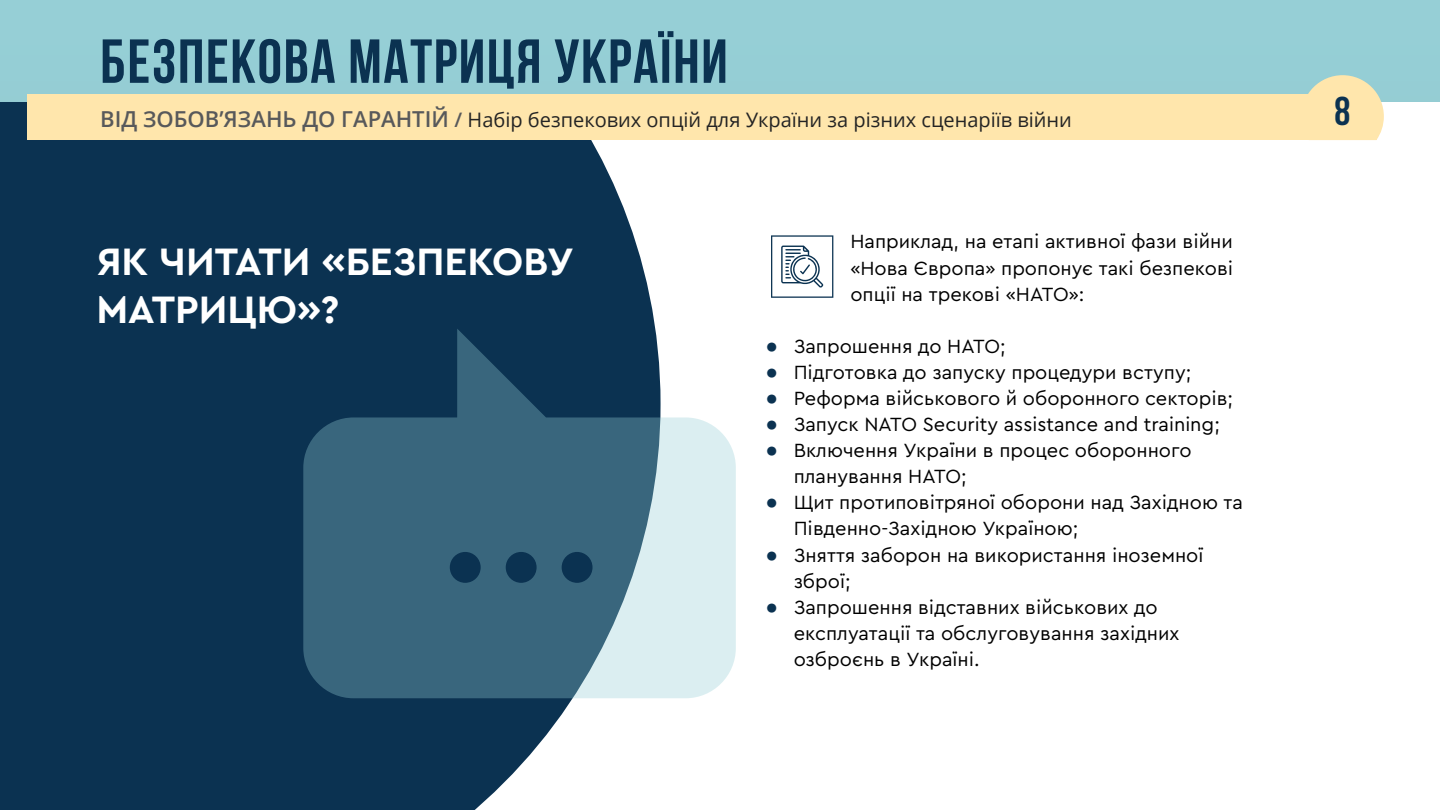
<style>
.page{position:relative;width:1440px;height:810px;background:#fff}
.page>*{position:absolute;margin:0;border:0;box-sizing:border-box;transform-origin:0 0}
.t1{font:700 62px "Bebas Neue";letter-spacing:.025em;color:#0b3251}
.Подзаголовок{font:700 40px/48px "Cera Pro";color:#fff}
.t2{font:700 40px "Bebas Neue";color:#0b3251}
.основной{font:20px/26px "Cera Pro";color:#000}
.t3{font:20px "Open Sans";color:#242424}
.s1{font-weight:600;font-size:22px;color:#58595b}
.s2{font-weight:600;color:#58595b}
.s3{font-family:"Arial";font-size:21px;color:#0b3251}
</style>
<div class="page">
<div style="left:0;top:102px;width:656px;height:708px;background:#0b3251"></div>
<div style="left:0;top:0;width:1440px;height:102px;background:#95cfd6"></div>
<div style="left:27px;top:94px;width:1350px;height:46px;background:#ffe6ac"></div>
<svg style="left:303px;top:328px;width:433px;height:370px;background:#567b8f"></svg>
<svg style="left:1308px;top:75px;width:76px;height:64px"></svg>
<svg style="left:771px;top:235px;width:62px;height:63px"></svg>
<h1 class="t1" style="left:100px;top:27px;width:629px">БЕЗПЕКОВА МАТРИЦЯ УКРАïНИ</h1>
<p class="t3" style="left:100px;top:106px;width:973px"><span class="s1">ВІД ЗОБОВ’ЯЗАНЬ ДО ГАРАНТІЙ</span> <span class="s2">/</span> Набір безпекових опцій для України за різних сценаріїв війни</p>
<p class="Подзаголовок" style="left:96px;top:235px;width:479px">ЯК ЧИТАТИ «БЕЗПЕКОВУ<br>МАТРИЦЮ»?</p>
<p class="основной" style="left:850px;top:228px;width:384px;text-align:justify">Наприклад, на етапі активної фази війни «Нова Європа» пропонує такі безпекові опції на трекові «НАТО»:</p>
<p class="основной" style="left:765px;top:332px;width:242px"><span class="s3">●</span> Запрошення до НАТО;</p>
<p class="основной" style="left:765px;top:358px;width:428px"><span class="s3">●</span> Підготовка до запуску процедури вступу;</p>
<p class="основной" style="left:765px;top:384px;width:469px"><span class="s3">●</span> Реформа військового й оборонного секторів;</p>
<p class="основной" style="left:765px;top:410px;width:456px"><span class="s3">●</span> Запуск NATO Security assistance and training;</p>
<p class="основной" style="left:794px;top:436px;width:399px;text-indent:-28px"><span class="s3">●</span> Включення України в процес оборонного планування НАТО;</p>
<p class="основной" style="left:794px;top:489px;width:451px;text-indent:-28px"><span class="s3">●</span> Щит протиповітряної оборони над Західною та<br>Південно-Західною Україною;</p>
<p class="основной" style="left:794px;top:541px;width:411px;text-indent:-28px"><span class="s3">●</span> Зняття заборон на використання іноземної зброї;</p>
<p class="основной" style="left:794px;top:593px;width:387px;text-indent:-28px"><span class="s3">●</span> Запрошення відставних військових до експлуатації та обслуговування західних озброєнь в Україні.</p>
<h2 class="t2" style="left:1335px;top:89px;width:17px">8</h2>
</div>
